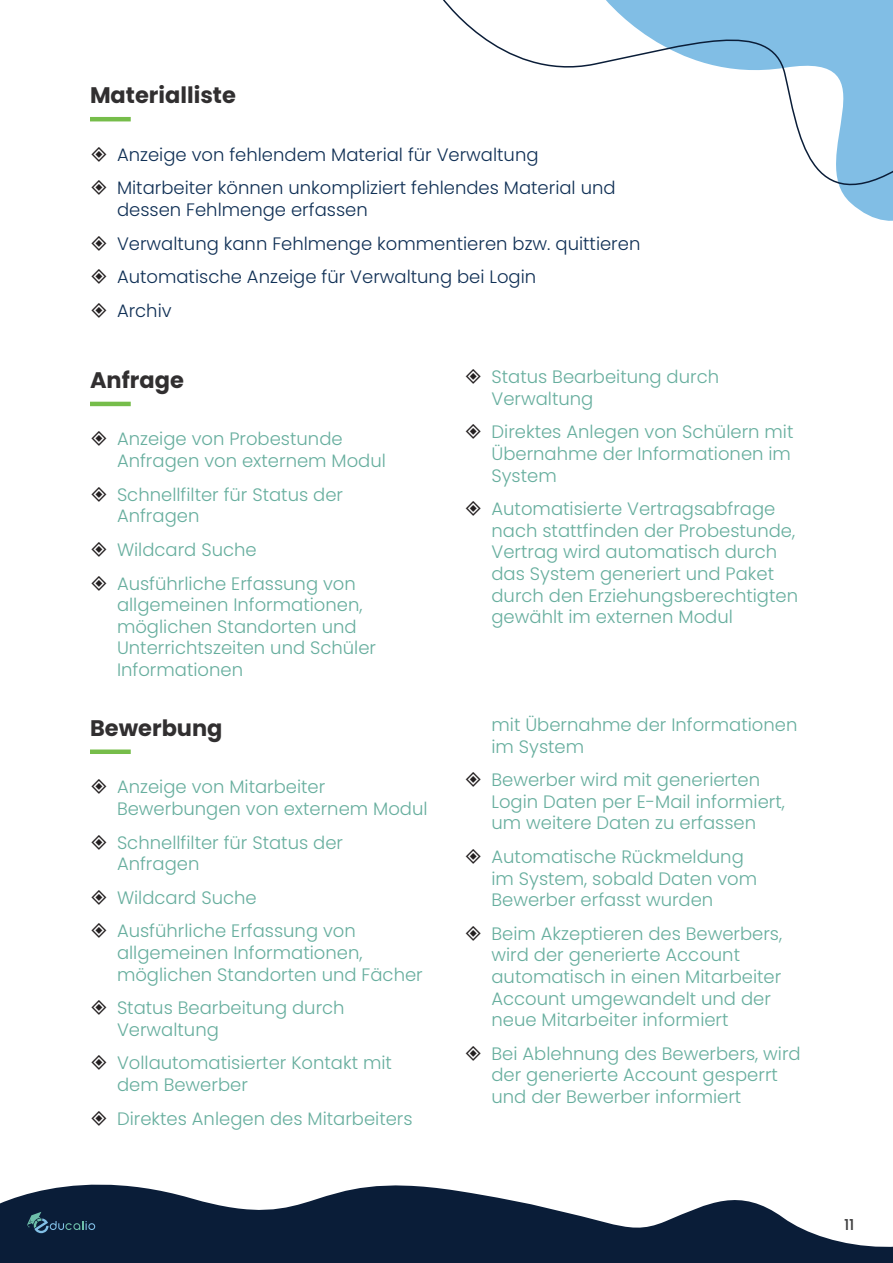
<style>
.page{position:relative;width:893px;height:1263px;background:#fff}
.page>*{position:absolute;margin:0;border:0;box-sizing:border-box;transform-origin:0 0}
.t1{font:700 22.5px "Poppins";color:#312f30}
.t2{font:300 18px/21.6px "Poppins";color:#67ae9e}
.t3{font:300 18px/33.6px "Poppins";color:#103055}
.t4{font:500 15px "Poppins";color:#3e3e3f}
</style>
<div class="page">
<hr style="left:90px;top:117px;width:41px;height:4px;background:#76bd4a">
<hr style="left:90px;top:402px;width:41px;height:4px;background:#76bd4a">
<div style="left:90px;top:749px;width:41px;height:5px;background:#76bd4a"></div>
<svg style="left:443px;top:0;width:450px;height:221px"></svg>
<svg style="left:0;top:1184px;width:893px;height:79px;fill:#0a1d38"></svg>
<svg style="left:27px;top:1212px;width:68px;height:21px"></svg>
<p class="t1" style="left:90px;top:82px;width:147px">Materialliste</p>
<p class="t3" style="left:117px;top:138px;width:500px">Anzeige von fehlendem Material für Verwaltung<br>Mitarbeiter können unkompliziert fehlendes Material und</p>
<p class="t3" style="left:117px;top:193px;width:525px">dessen Fehlmenge erfassen<br>Verwaltung kann Fehlmenge kommentieren bzw. quittieren Automatische Anzeige für Verwaltung bei Login<br>Archiv</p>
<p class="t1" style="left:90px;top:367px;width:95px">Anfrage</p>
<p class="t2" style="left:117px;top:428px;width:270px">Anzeige von Probestunde<br>Anfragen von externem Modul</p>
<p class="t2" style="left:117px;top:484px;width:228px">Schnellfilter für Status der<br>Anfragen</p>
<p class="t2" style="left:117px;top:533px;width:240px;line-height:33.6px">Wildcard Suche<br>Ausführliche Erfassung von</p>
<p class="t2" style="left:117px;top:594px;width:261px">allgemeinen Informationen, möglichen Standorten und<br>Unterrichtszeiten und Schüler<br>Informationen</p>
<p class="t1" style="left:90px;top:715px;width:134px">Bewerbung</p>
<p class="t2" style="left:117px;top:776px;width:312px">Anzeige von Mitarbeiter<br>Bewerbungen von externem Modul</p>
<p class="t2" style="left:117px;top:831px;width:228px">Schnellfilter für Status der<br>Anfragen</p>
<p class="t2" style="left:117px;top:881px;width:240px;line-height:33.6px">Wildcard Suche<br>Ausführliche Erfassung von</p>
<p class="t2" style="left:117px;top:942px;width:307px">allgemeinen Informationen, möglichen Standorten und Fächer</p>
<p class="t2" style="left:117px;top:997px;width:229px">Status Bearbeitung durch<br>Verwaltung</p>
<p class="t2" style="left:117px;top:1052px;width:276px">Vollautomatisierter Kontakt mit dem Bewerber</p>
<p class="t2" style="left:117px;top:1107px;width:297px">Direktes Anlegen des Mitarbeiters</p>
<p class="t2" style="left:491px;top:366px;width:229px">Status Bearbeitung durch<br>Verwaltung</p>
<p class="t2" style="left:491px;top:421px;width:303px">Direktes Anlegen von Schülern mit<br>Übernahme der Informationen im<br>System</p>
<p class="t2" style="left:491px;top:498px;width:308px">Automatisierte Vertragsabfrage nach stattfinden der Probestunde,<br>Vertrag wird automatisch durch das System generiert und Paket durch den Erziehungsberechtigten gewählt im externen Modul</p>
<p class="t2" style="left:491px;top:714px;width:307px">mit Übernahme der Informationen im System</p>
<p class="t2" style="left:491px;top:769px;width:295px">Bewerber wird mit generierten<br>Login Daten per E-Mail informiert, um weitere Daten zu erfassen</p>
<p class="t2" style="left:491px;top:846px;width:267px">Automatische Rückmeldung im System, sobald Daten vom<br>Bewerber erfasst wurden</p>
<p class="t2" style="left:491px;top:923px;width:292px">Beim Akzeptieren des Bewerbers, wird der generierte Account automatisch in einen Mitarbeiter<br>Account umgewandelt und der neue Mitarbeiter informiert</p>
<p class="t2" style="left:491px;top:1043px;width:311px">Bei Ablehnung des Bewerbers, wird der generierte Account gesperrt und der Bewerber informiert</p>
<p class="t4" style="left:844px;top:1216px;width:12px">11</p>
</div>
